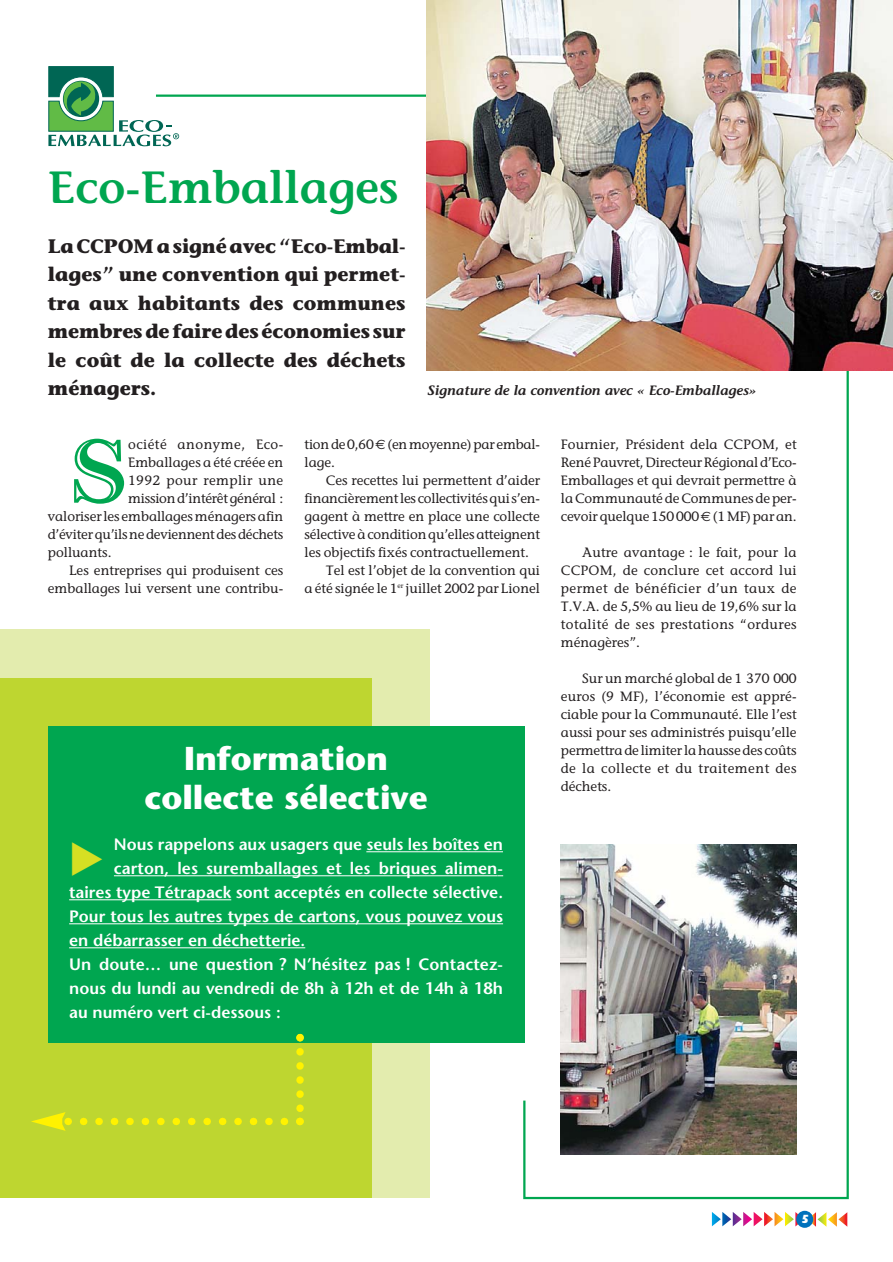
<style>
.page{position:relative;width:893px;height:1262px;background:#fff}
.page>*{position:absolute;margin:0;border:0;box-sizing:border-box;transform-origin:0 0}
.t1{font:700 91.5px "Century Handtooled";color:#00a650}
.t2{font:600 45px "Stone Informal";color:#00a650}
.t3{font:700 33px/39px "Stone Sans";color:#fff;text-align:center}
.t4{font:700 19.5px/28.5px "Stone Informal";color:#231f20;text-align:justify}
.t5{font:600 16.5px "Stone Sans";color:#fff}
.t6{font:13.5px/18px "Stone Informal";color:#231f20;text-align:justify}
.t7{font:italic 600 13.5px "Stone Informal";color:#231f20}
.t8{font:13.5px "Stone Informal";letter-spacing:.035em;color:#231f20}
.t9{font:13.5px "Stone Informal";letter-spacing:.025em;color:#231f20}
.t10{font:800 12px "Gill Sans";color:#fff}
.s1{font-family:"Euro Sans"}
</style>
<div class="page">
<svg style="left:522px;top:370px;width:327px;height:830px"></svg>
<div style="left:0;top:629px;width:429px;height:569px;background:#e3ecae"></div>
<div style="left:0;top:678px;width:371px;height:520px;background:#bed630"></div>
<div style="left:48px;top:726px;width:476px;height:316px;background:#00a650"></div>
<hr style="left:366px;top:851px;width:137px;height:1px;background:#fff">
<hr style="left:114px;top:875px;width:383px;height:1px;background:#fff">
<hr style="left:69px;top:899px;width:162px;height:1px;background:#fff">
<hr style="left:69px;top:923px;width:434px;height:1px;background:#fff">
<hr style="left:69px;top:947px;width:236px;height:1px;background:#fff">
<svg style="left:31px;top:1033px;width:273px;height:97px"></svg>
<svg style="left:48px;top:66px;width:131px;height:80px"></svg>
<img style="left:560px;top:844px;width:236px;height:310px">
<hr style="left:156px;top:94px;width:283px;height:3px;background:#00a650">
<img style="left:426px;top:0;width:466px;height:370px">
<svg style="left:712px;top:1212px;width:135px;height:14px"></svg>
<div style="left:796px;top:1210px;width:17px;height:17px;background:#0071bc;border-radius:50%"></div>
<h2 class="t2" style="left:48px;top:170px;width:352px">Eco-Emballages</h2>
<h3 class="t4" style="left:48px;top:234px;width:359px">La CCPOM a signé avec “Eco-Embal&shy;lages” une convention qui permet&shy;tra aux habitants des communes membres de faire des économies sur le coût de la collecte des déchets ménagers.</h3>
<p class="t7" style="left:427px;top:385px;width:331px">Signature de la convention avec « Eco-Emballages»</p>
<h1 class="t1" style="left:69px;top:439px;width:60px">S</h1>
<p class="t8" style="left:128px;top:439px;width:156px">ociété anonyme, Eco-</p>
<p class="t6" style="left:128px;top:454px;width:157px">Emballages a été créée en</p>
<p class="t9" style="left:128px;top:475px;width:157px">1992 pour remplir une</p>
<p class="t6" style="left:128px;top:490px;width:157px">mission d’intérêt général :</p>
<p class="t6" style="left:48px;top:508px;width:237px">valoriser les emballages ménagers afin</p>
<p class="t6" style="left:48px;top:526px;width:237px">d’éviter qu’ils ne deviennent des déchets</p>
<p class="t6" style="left:48px;top:544px;width:65px">polluants.</p>
<p class="t6" style="left:69px;top:562px;width:216px">Les entreprises qui produisent ces</p>
<p class="t6" style="left:48px;top:580px;width:237px">emballages lui versent une contribu-</p>
<p class="t6" style="left:304px;top:436px;width:237px">tion de 0,60<span class="s1">€</span>(en moyenne) par embal&shy;lage.</p>
<p class="t6" style="left:326px;top:472px;width:216px">Ces recettes lui permettent d’aider</p>
<p class="t6" style="left:304px;top:490px;width:237px">financièrement les collectivités qui s’en-</p>
<p class="t6" style="left:304px;top:508px;width:237px">gagent à mettre en place une collecte</p>
<p class="t6" style="left:304px;top:526px;width:237px">sélective à condition qu’elles atteignent</p>
<p class="t6" style="left:304px;top:544px;width:226px">les objectifs fixés contractuellement.</p>
<p class="t6" style="left:326px;top:562px;width:216px">Tel est l’objet de la convention qui</p>
<p class="t6" style="left:304px;top:580px;width:237px">a été signée le 1<sup>er</sup> juillet 2002 par Lionel</p>
<h3 class="t3" style="left:144px;top:742px;width:285px">Information collecte sélective</h3>
<p class="t5" style="left:114px;top:838px;width:390px">Nous rappelons aux usagers que seuls les boîtes en</p>
<p class="t5" style="left:114px;top:862px;width:390px">carton, les suremballages et les briques alimen-</p>
<p class="t5" style="left:69px;top:886px;width:435px">taires type Tétrapack sont acceptés en collecte sélective.</p>
<p class="t5" style="left:69px;top:910px;width:435px">Pour tous les autres types de cartons, vous pouvez vous</p>
<p class="t5" style="left:69px;top:934px;width:238px">en débarrasser en déchetterie.</p>
<p class="t5" style="left:69px;top:958px;width:435px">Un doute… une question ? N’hésitez pas ! Contactez-</p>
<p class="t5" style="left:69px;top:982px;width:435px">nous du lundi au vendredi de 8h à 12h et de 14h à 18h</p>
<p class="t5" style="left:69px;top:1006px;width:213px">au numéro vert ci-dessous :</p>
<p class="t6" style="left:561px;top:436px;width:237px">Fournier, Président dela CCPOM, et René Pauvret, Directeur Régional d’Eco-Emballages et qui devrait permettre à la Communauté de Communes de per&shy;cevoir quelque 150000 <span class="s1">€</span>(1 MF) par an.</p>
<p class="t6" style="left:561px;top:544px;width:237px;text-indent:21px">Autre avantage : le fait, pour la CCPOM, de conclure cet accord lui permet de bénéficier d’un taux de T.V.A. de 5,5% au lieu de 19,6% sur la totalité de ses prestations “ordures ménagères”.</p>
<p class="t6" style="left:561px;top:670px;width:237px;text-indent:21px">Sur un marché global de 1 370 000 euros (9 MF), l’économie est appré&shy;ciable pour la Communauté. Elle l’est aussi pour ses administrés puisqu’elle permettra de limiter la hausse des coûts de la collecte et du traitement des déchets.</p>
<p class="t10" style="left:801px;top:1214px;width:10px">5</p>
</div>
